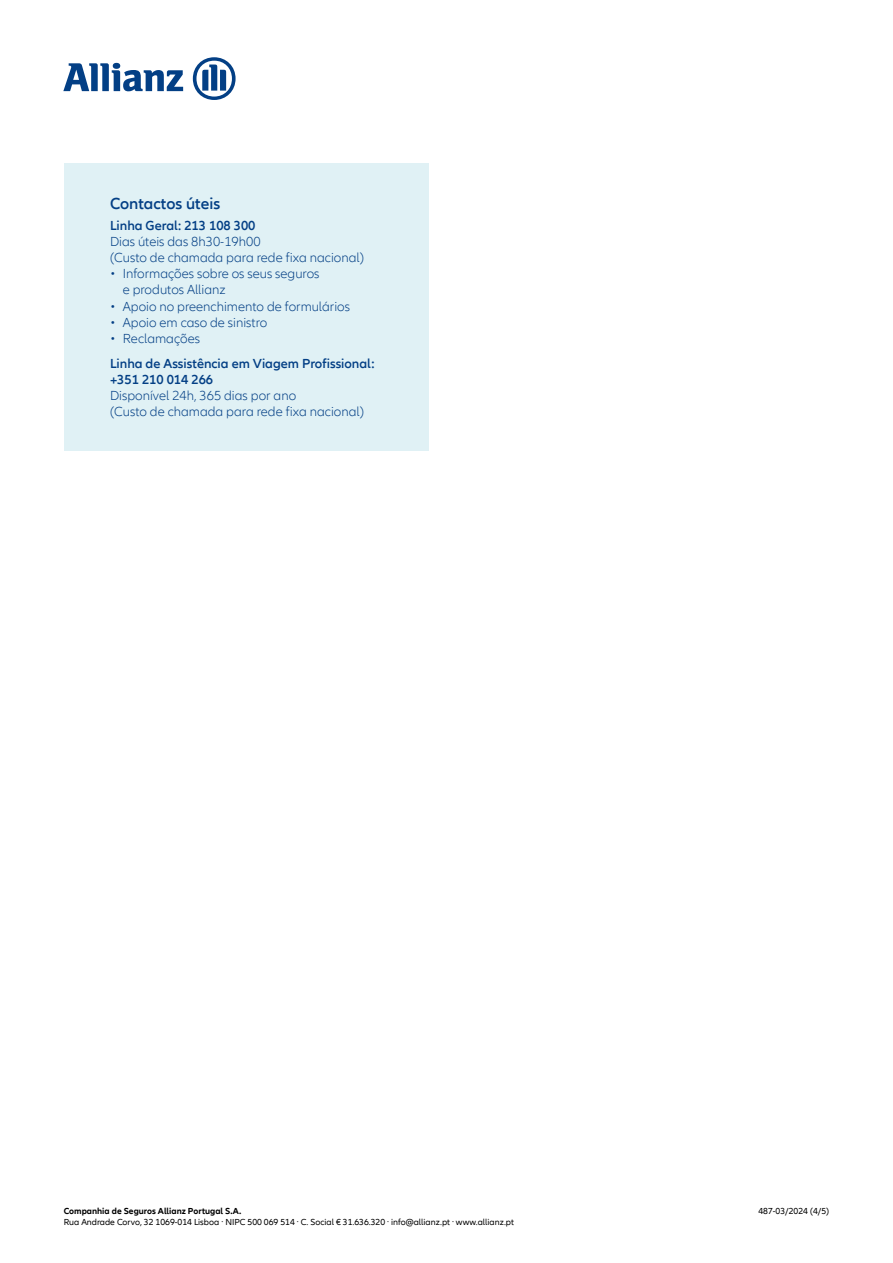
<style>
.page{position:relative;width:893px;height:1263px;background:#fff}
.page>*{position:absolute;margin:0;border:0;box-sizing:border-box;transform-origin:0 0}
.t1{font:600 16.5px "Allianz Neo";color:#033f85}
.t2{font:300 13.5px/16.2px "Allianz Neo";color:#033f85}
.t3{font:600 13.5px/16.2px "Allianz Neo";color:#033f85}
.t4{font:9px "Allianz Neo";color:#000}
.t5{font:700 9px "Allianz Neo";color:#000}
</style>
<div class="page">
<svg style="left:63px;top:63px;width:120px;height:28px"></svg>
<svg style="left:193px;top:57px;width:43px;height:43px"></svg>
<div style="left:64px;top:164px;width:365px;height:287px;background:#e0f1f5"></div>
<p class="t1" style="left:110px;top:194px;width:112px">Contactos úteis</p>
<p class="t3" style="left:110px;top:217px;width:147px">Linha Geral: 213 108 300</p>
<p class="t2" style="left:110px;top:234px;width:255px">Dias úteis das 8h30-19h00<br>(Custo de chamada para rede fixa nacional)</p>
<p class="t2" style="left:123px;top:266px;width:198px;text-indent:-13px">• Informações sobre os seus seguros e produtos Allianz</p>
<p class="t2" style="left:110px;top:298px;width:242px">• Apoio no preenchimento de formulários</p>
<p class="t2" style="left:110px;top:315px;width:159px">• Apoio em caso de sinistro</p>
<p class="t2" style="left:110px;top:331px;width:92px">• Reclamações</p>
<p class="t3" style="left:110px;top:355px;width:266px">Linha de Assistência em Viagem Profissional: +351 210 014 266</p>
<p class="t2" style="left:110px;top:388px;width:255px">Disponível 24h, 365 dias por ano<br>(Custo de chamada para rede fixa nacional)</p>
<p class="t5" style="left:64px;top:1206px;width:179px">Companhia de Seguros Allianz Portugal S.A.</p>
<p class="t4" style="left:64px;top:1217px;width:452px">Rua Andrade Corvo, 32 1069-014 Lisboa . NIPC 500 069 514 . C. Social € 31.636.320 . info@allianz.pt . www.allianz.pt</p>
<p class="t4" style="left:758px;top:1206px;width:72px">487-03/2024 (4/5)</p>
</div>
